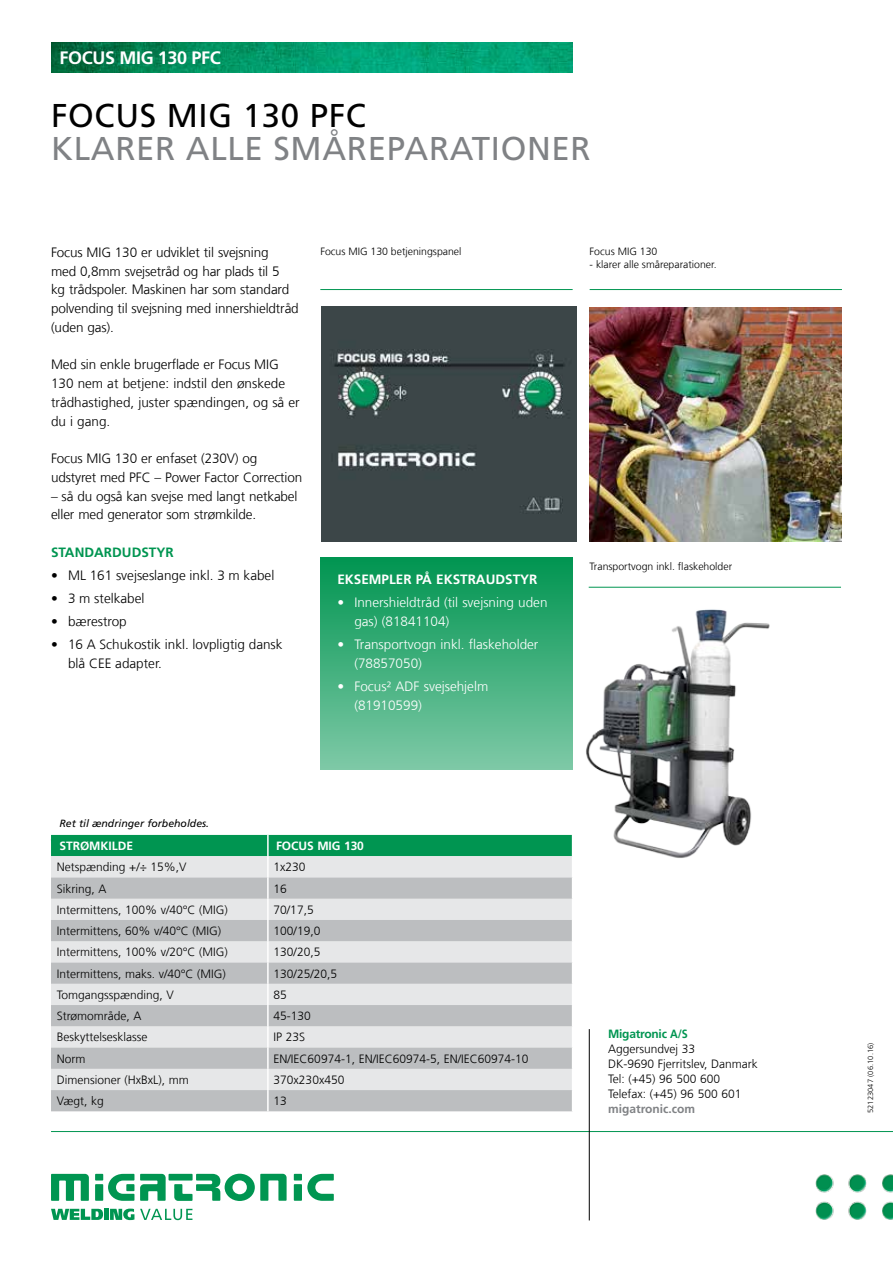
<style>
.page{position:relative;width:893px;height:1263px;background:#fff}
.page>*{position:absolute;margin:0;border:0;box-sizing:border-box;transform-origin:0 0}
.t1{font:33px "Frutiger LT Pro";letter-spacing:.02em;color:#808285}
.t2{font:33px "Frutiger LT Pro";letter-spacing:.02em;color:#000}
.t3{font:700 18px "Frutiger LT Pro";letter-spacing:-.02em;color:#fff}
.t4{font:300 13.5px/18.8px "Frutiger LT Com";letter-spacing:-.01em;color:#000}
.t5{font:300 13.5px/18.8px "Frutiger LT Com";color:#fff}
.t6{font:700 13.5px "Frutiger LT Pro";color:#fff}
.t7{font:700 13.5px "Frutiger LT Pro";color:#009551}
.t8{font:300 12px/15px "Frutiger LT Com";color:#000}
.t9{font:700 12px "Frutiger LT Pro";letter-spacing:-.005em;color:#fff}
.t10{font:700 12px "Frutiger LT Pro";color:#808285}
.t11{font:700 12px "Frutiger LT Pro";letter-spacing:-.02em;color:#009551}
.t12{font:300 10.5px "Frutiger LT Com";color:#000}
.t13{font:italic 10.5px "Frutiger LT Pro";color:#000}
.t14{font:300 7.5px "Frutiger LT Com";letter-spacing:.01em;color:#000}
</style>
<div class="page">
<img style="left:51px;top:43px;width:522px;height:29px">
<hr style="left:590px;top:289px;width:252px;height:1px;background:#009551">
<hr style="left:320px;top:289px;width:253px;height:1px;background:#009551">
<hr style="left:51px;top:1131px;width:842px;height:1px;background:#009551">
<div style="left:95px;top:1174px;width:8px;height:6px;background:#009551"></div>
<div style="left:95px;top:1184px;width:8px;height:17px;background:#009551"></div>
<div style="left:294px;top:1174px;width:8px;height:6px;background:#009551"></div>
<div style="left:294px;top:1184px;width:8px;height:17px;background:#009551"></div>
<svg style="left:108px;top:1174px;width:26px;height:27px"></svg>
<svg style="left:307px;top:1174px;width:27px;height:27px"></svg>
<svg style="left:140px;top:1174px;width:26px;height:27px"></svg>
<svg style="left:51px;top:1174px;width:38px;height:27px"></svg>
<div style="left:169px;top:1174px;width:24px;height:6px;background:#009551"></div>
<svg style="left:174px;top:1174px;width:113px;height:27px"></svg>
<svg style="left:51px;top:1209px;width:52px;height:11px"></svg>
<div style="left:104px;top:1209px;width:5px;height:11px;background:#009551"></div>
<svg style="left:110px;top:1208px;width:24px;height:12px"></svg>
<svg style="left:140px;top:1209px;width:52px;height:11px"></svg>
<img style="left:815px;top:1174px;width:78px;height:46px">
<hr style="left:589px;top:1029px;width:1px;height:191px;background:#000">
<div style="left:320px;top:557px;width:253px;height:213px;background:linear-gradient(to bottom,#009450,#7fc9a7)"></div>
<svg style="left:51px;top:834px;width:521px;height:277px;background:#c1ceca"></svg>
<img style="left:322px;top:306px;width:255px;height:235px">
<img style="left:590px;top:307px;width:251px;height:234px">
<img style="left:586px;top:609px;width:184px;height:249px">
<hr style="left:589px;top:587px;width:252px;height:1px;background:#009551">
<h2 class="t3" style="left:60px;top:47px;width:163px">FOCUS MIG 130 PFC</h2>
<h1 class="t2" style="left:51px;top:96px;width:316px">FOCUS MIG 130 PFC</h1>
<h1 class="t1" style="left:51px;top:129px;width:541px">KLARER ALLE SMÅREPARATIONER</h1>
<p class="t4" style="left:51px;top:243px;width:249px">Focus MIG 130 er udviklet til svejsning<br>med 0,8mm svejsetråd og har plads til 5<br>kg trådspoler. Maskinen har som standard polvending til svejsning med innershieldtråd (uden gas).</p>
<p class="t4" style="left:51px;top:355px;width:250px">Med sin enkle brugerflade er Focus MIG<br>130 nem at betjene: indstil den ønskede trådhastighed, juster spændingen, og så er du i gang.</p>
<p class="t4" style="left:51px;top:449px;width:253px">Focus MIG 130 er enfaset (230V) og udstyret med PFC – Power Factor Correction</p>
<p class="t4" style="left:51px;top:487px;width:248px">– så du også kan svejse med langt netkabel eller med generator som strømkilde.</p>
<p class="t7" style="left:51px;top:544px;width:124px">STANDARDUDSTYR</p>
<p class="t4" style="left:51px;top:566px;width:225px">• ML 161 svejseslange inkl. 3 m kabel</p>
<p class="t4" style="left:51px;top:589px;width:95px">• 3 m stelkabel</p>
<p class="t4" style="left:51px;top:612px;width:77px">• bærestrop</p>
<p class="t4" style="left:68px;top:635px;width:216px;text-indent:-17px">• 16 A Schukostik inkl. lovpligtig dansk blå CEE adapter.</p>
<p class="t12" style="left:320px;top:245px;width:143px">Focus MIG 130 betjeningspanel</p>
<p class="t12" style="left:590px;top:245px;width:69px">Focus MIG 130</p>
<p class="t12" style="left:590px;top:258px;width:128px">- klarer alle småreparationer.</p>
<p class="t6" style="left:337px;top:572px;width:202px">EKSEMPLER PÅ EKSTRAUDSTYR</p>
<p class="t5" style="left:354px;top:593px;width:195px;text-indent:-17px">• Innershieldtråd (til svejsning uden gas) (81841104)</p>
<p class="t5" style="left:354px;top:635px;width:186px;text-indent:-17px">• Transportvogn inkl. flaskeholder (78857050)</p>
<p class="t5" style="left:354px;top:677px;width:135px;text-indent:-17px">• Focus² ADF svejsehjelm (81910599)</p>
<p class="t12" style="left:590px;top:561px;width:144px">Transportvogn inkl. flaskeholder</p>
<p class="t13" style="left:60px;top:817px;width:151px">Ret til ændringer forbeholdes.</p>
<p class="t9" style="left:60px;top:839px;width:75px">STRØMKILDE</p>
<p class="t9" style="left:276px;top:839px;width:89px">FOCUS MIG 130</p>
<p class="t8" style="left:57px;top:860px;width:131px">Netspænding +/÷ 15%,V</p>
<p class="t8" style="left:274px;top:860px;width:34px">1x230</p>
<p class="t8" style="left:57px;top:881px;width:51px">Sikring, A</p>
<p class="t8" style="left:274px;top:881px;width:15px">16</p>
<p class="t8" style="left:57px;top:902px;width:173px">Intermittens, 100% v/40°C (MIG)</p>
<p class="t8" style="left:274px;top:902px;width:42px">70/17,5</p>
<p class="t8" style="left:57px;top:923px;width:166px">Intermittens, 60% v/40°C (MIG)</p>
<p class="t8" style="left:274px;top:923px;width:48px">100/19,0</p>
<p class="t8" style="left:57px;top:945px;width:173px">Intermittens, 100% v/20°C (MIG)</p>
<p class="t8" style="left:274px;top:945px;width:48px">130/20,5</p>
<p class="t8" style="left:57px;top:966px;width:171px">Intermittens, maks. v/40°C (MIG)</p>
<p class="t8" style="left:274px;top:966px;width:65px">130/25/20,5</p>
<p class="t8" style="left:57px;top:987px;width:119px">Tomgangsspænding, V</p>
<p class="t8" style="left:274px;top:987px;width:15px">85</p>
<p class="t8" style="left:57px;top:1009px;width:86px">Strømområde, A</p>
<p class="t8" style="left:274px;top:1009px;width:39px">45-130</p>
<p class="t8" style="left:57px;top:1030px;width:92px">Beskyttelsesklasse</p>
<p class="t8" style="left:274px;top:1030px;width:33px">IP 23S</p>
<p class="t8" style="left:57px;top:1051px;width:30px">Norm</p>
<p class="t8" style="left:274px;top:1051px;width:256px">EN/IEC60974-1, EN/IEC60974-5, EN/IEC60974-10</p>
<p class="t8" style="left:57px;top:1072px;width:134px">Dimensioner (HxBxL), mm</p>
<p class="t8" style="left:274px;top:1072px;width:72px">370x230x450</p>
<p class="t8" style="left:57px;top:1094px;width:49px">Vægt, kg</p>
<p class="t8" style="left:274px;top:1094px;width:15px">13</p>
<p class="t11" style="left:608px;top:1027px;width:81px">Migatronic A/S</p>
<p class="t8" style="left:608px;top:1041px;width:151px">Aggersundvej 33<br>DK-9690 Fjerritslev, Danmark<br>Tel: (+45) 96 500 600<br>Telefax: (+45) 96 500 601</p>
<p class="t10" style="left:608px;top:1102px;width:89px">migatronic.com</p>
<p class="t14" style="left:866px;top:1113px;width:72px;rotate:-90deg">52123047 (06.10.16)</p>
</div>
